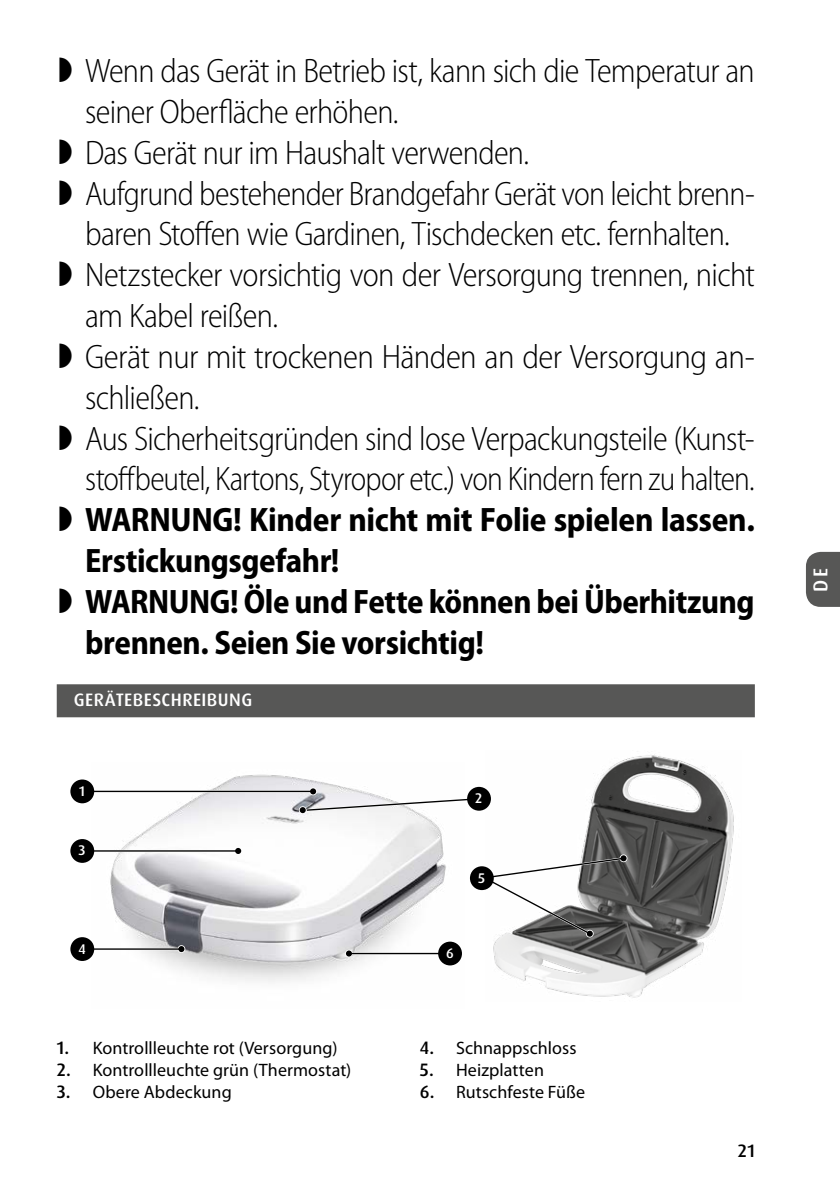
<style>
.page{position:relative;width:840px;height:1191px;background:#fff}
.page>*{position:absolute;margin:0;border:0;box-sizing:border-box;transform-origin:0 0}
.t1{font:300 semi-condensed 34px/40.8px "Myriad Pro";letter-spacing:-.025em;color:#000}
.t2{font:700 semi-condensed 34px/40.8px "Myriad Pro";letter-spacing:-.01em;color:#000}
.t3{font:500 20px "Dax Pro";color:#fff}
.t4{font:18px "Myriad Pro";letter-spacing:.005em;color:#000}
.t5{font:500 18px "Dax Pro";letter-spacing:.025em;color:#fff}
.t6{font:500 18px "Dax Pro";color:#000}
.t7{font:500 14px "Dax Pro";color:#fff}
.s1{font-family:"Dax Pro";font-weight:500}
</style>
<div class="page">
<div style="left:806px;top:552px;width:33px;height:55px;background:#575756"></div>
<div style="left:57px;top:684px;width:697px;height:33px;background:#575756"></div>
<img style="left:92px;top:774px;width:370px;height:208px">
<img style="left:485px;top:754px;width:249px;height:244px">
<div style="left:309px;top:787px;width:8px;height:8px;background:#f0eff3;border-radius:50%"></div>
<hr style="left:82px;top:790px;width:231px;height:2px;background:#000">
<hr style="left:82px;top:850px;width:156px;height:2px;background:#fff">
<svg style="left:234px;top:847px;width:8px;height:8px"></svg>
<hr style="left:82px;top:850px;width:156px;height:1px;background:#000">
<svg style="left:235px;top:848px;width:6px;height:6px"></svg>
<hr style="left:82px;top:948px;width:99px;height:2px;background:#fff">
<svg style="left:177px;top:945px;width:8px;height:8px"></svg>
<hr style="left:82px;top:948px;width:99px;height:1px;background:#000">
<svg style="left:178px;top:946px;width:6px;height:6px"></svg>
<hr style="left:349px;top:952px;width:99px;height:2px;background:#fff">
<hr style="left:349px;top:953px;width:99px;height:1px;background:#000">
<svg style="left:346px;top:950px;width:6px;height:6px"></svg>
<svg style="left:481px;top:855px;width:145px;height:81px"></svg>
<div style="left:70px;top:779px;width:24px;height:24px;background:#000;border-radius:50%"></div>
<div style="left:70px;top:839px;width:24px;height:24px;background:#000;border-radius:50%"></div>
<div style="left:70px;top:937px;width:24px;height:24px;background:#000;border-radius:50%"></div>
<div style="left:438px;top:941px;width:23px;height:24px;background:#000;border-radius:50%"></div>
<div style="left:469px;top:866px;width:24px;height:24px;background:#000;border-radius:50%"></div>
<svg style="left:299px;top:788px;width:182px;height:25px"></svg>
<div style="left:467px;top:787px;width:23px;height:23px;background:#000;border-radius:50%"></div>
<p class="t1" style="left:85px;top:51px;width:671px">Wenn das Gerät in Betrieb ist, kann sich die Temperatur an seiner Oberfläche erhöhen.<br>Das Gerät nur im Haushalt verwenden.<br>Aufgrund bestehender Brandgefahr Gerät von leicht brenn&shy;baren Stoffen wie Gardinen, Tischdecken etc. fernhalten.<br>Netzstecker vorsichtig von der Versorgung trennen, nicht am Kabel reißen.<br>Gerät nur mit trockenen Händen an der Versorgung an&shy;schließen.<br>Aus Sicherheitsgründen sind lose Verpackungsteile (Kunst&shy;stoffbeutel, Kartons, Styropor etc.) von Kindern fern zu halten.</p>
<p class="t2" style="left:85px;top:500px;width:671px">WARNUNG! Kinder nicht mit Folie spielen lassen.<br>Erstickungsgefahr!<br>WARNUNG! Öle und Fette können bei Überhitzung brennen. Seien Sie vorsichtig!</p>
<p class="t5" style="left:74px;top:688px;width:180px">GERÄTEBESCHREIBUNG</p>
<p class="t7" style="left:79px;top:782px;width:7px">1</p>
<p class="t7" style="left:79px;top:841px;width:8px">3</p>
<p class="t7" style="left:475px;top:789px;width:9px">2</p>
<p class="t7" style="left:478px;top:868px;width:8px">5</p>
<p class="t7" style="left:78px;top:939px;width:9px">4</p>
<p class="t7" style="left:446px;top:944px;width:9px">6</p>
<p class="t4" style="left:57px;top:1038px;width:282px"><span class="s1">1.</span> Kontrollleuchte rot (Versorgung)</p>
<p class="t4" style="left:57px;top:1060px;width:296px"><span class="s1">2.</span> Kontrollleuchte grün (Thermostat)</p>
<p class="t4" style="left:57px;top:1082px;width:176px"><span class="s1">3.</span> Obere Abdeckung</p>
<p class="t4" style="left:420px;top:1038px;width:158px"><span class="s1">4.</span> Schnappschloss</p>
<p class="t4" style="left:420px;top:1060px;width:125px"><span class="s1">5.</span> Heizplatten</p>
<p class="t4" style="left:420px;top:1082px;width:167px"><span class="s1">6.</span> Rutschfeste Füße</p>
<p class="t6" style="left:737px;top:1139px;width:18px">21</p>
<p class="t3" style="left:807px;top:592px;width:25px;rotate:-90deg">DE</p>
</div>
